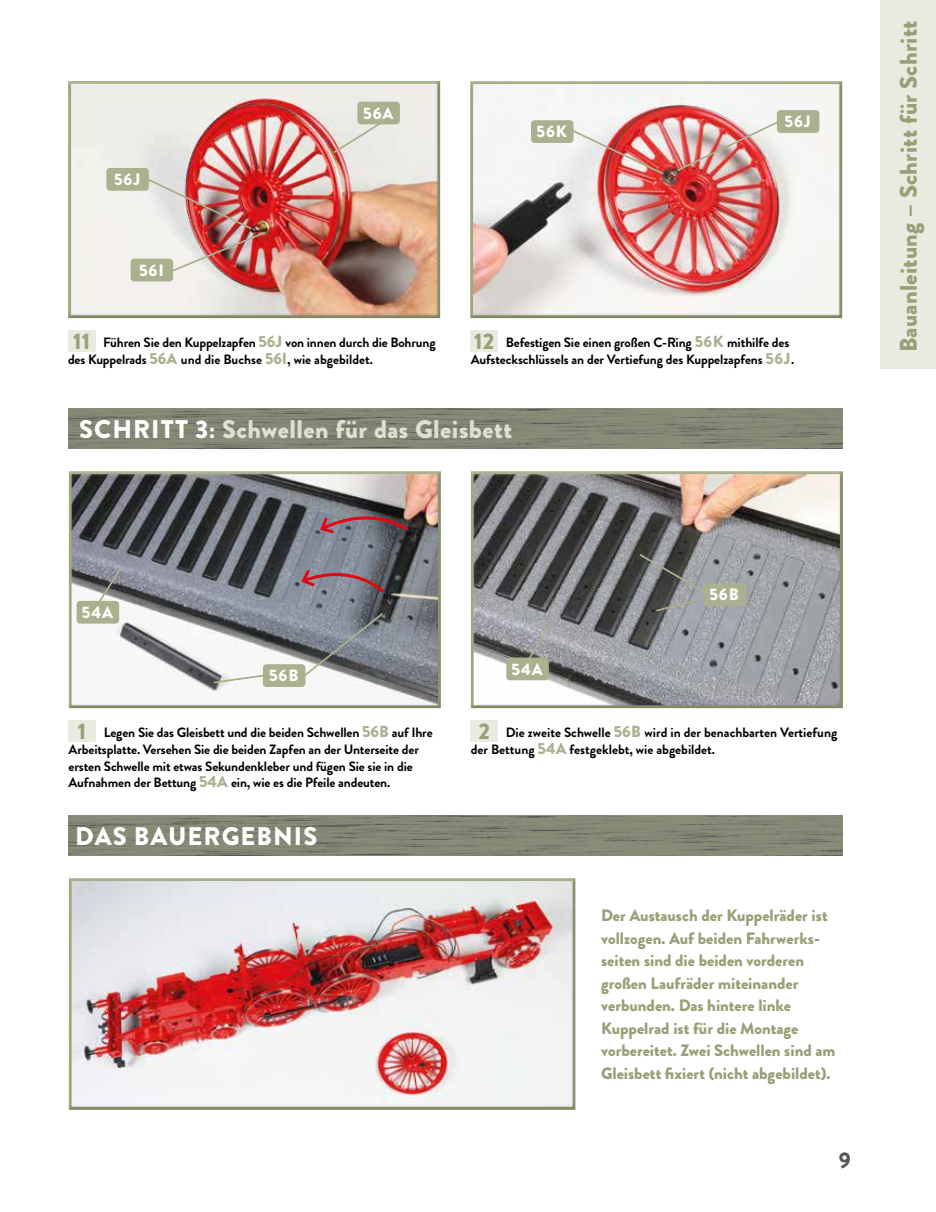
<style>
.page{position:relative;width:936px;height:1212px;background:#fff}
.page>*{position:absolute;margin:0;border:0;box-sizing:border-box;transform-origin:0 0}
.t1{font:900 25.5px "Brandon Grotesque";letter-spacing:.02em;color:#dee0d3}
.t2{font:900 25.5px "Brandon Grotesque";letter-spacing:.04em;color:#fff}
.t3{font:900 24px "Brandon Grotesque";letter-spacing:.01em;color:#97a076}
.t4{font:900 22.5px "Brandon Grotesque";color:#575756}
.t5{font:900 16.5px/22.5px "Brandon Grotesque";color:#97a076}
.t6{font:900 16.5px "Brandon Grotesque";letter-spacing:.055em;color:#fff}
.t7{font:700 13.5px/17px "Brandon Grotesque";letter-spacing:-.01em;color:#000}
.s1{font-weight:900;font-size:22.5px;color:#97a076}
.s2{font-weight:900;font-size:16.05px;color:#abb18f}
.s3{color:#fff}
</style>
<div class="page">
<div style="left:880px;top:0;width:55px;height:369px;background:#e9ebe1"></div>
<img style="left:68px;top:816px;width:774px;height:39px">
<div style="left:68px;top:877px;width:509px;height:233px;background:#000;opacity:.15"></div>
<div style="left:67px;top:471px;width:375px;height:239px;background:#000;opacity:.15"></div>
<div style="left:469px;top:470px;width:376px;height:240px;background:#000;opacity:.15"></div>
<div style="left:69px;top:720px;width:27px;height:21px;background:#e9ebe1"></div>
<div style="left:470px;top:720px;width:27px;height:21px;background:#e9ebe1"></div>
<img style="left:69px;top:409px;width:773px;height:39px">
<svg style="left:211px;top:672px;width:52px;height:13px"></svg>
<div style="left:263px;top:665px;width:41px;height:21px;background:#abb18f;border-radius:3px"></div>
<div style="left:263px;top:664px;width:42px;height:23px;border:2px solid #abb18f;border-radius:3px"></div>
<svg style="left:635px;top:551px;width:91px;height:62px;background:#7d7f81"></svg>
<div style="left:704px;top:584px;width:41px;height:21px;background:#abb18f;border-radius:3px"></div>
<div style="left:703px;top:583px;width:42px;height:23px;border:2px solid #abb18f;border-radius:3px"></div>
<div style="left:469px;top:81px;width:375px;height:238px;background:#000;opacity:.15"></div>
<div style="left:68px;top:80px;width:375px;height:239px;background:#000;opacity:.15"></div>
<div style="left:68px;top:330px;width:27px;height:21px;background:#e9ebe1"></div>
<div style="left:470px;top:330px;width:27px;height:21px;background:#e9ebe1"></div>
<svg style="left:331px;top:115px;width:62px;height:40px;background:#e5e0da"></svg>
<div style="left:358px;top:102px;width:41px;height:22px;background:#abb18f;border-radius:3px"></div>
<div style="left:357px;top:102px;width:43px;height:22px;border:2px solid #abb18f;border-radius:3px"></div>
<div style="left:107px;top:169px;width:41px;height:21px;background:#abb18f;border-radius:3px"></div>
<div style="left:106px;top:168px;width:43px;height:23px;border:2px solid #abb18f;border-radius:3px"></div>
<img style="left:130px;top:169px;width:137px;height:111px">
<div style="left:131px;top:259px;width:41px;height:22px;background:#abb18f;border-radius:3px"></div>
<div style="left:131px;top:259px;width:42px;height:22px;border:2px solid #abb18f;border-radius:3px"></div>
<img style="left:675px;top:110px;width:124px;height:62px">
<div style="left:777px;top:111px;width:41px;height:21px;background:#abb18f;border-radius:3px"></div>
<div style="left:776px;top:110px;width:43px;height:23px;border:2px solid #abb18f;border-radius:3px"></div>
<img style="left:560px;top:123px;width:106px;height:53px">
<div style="left:531px;top:121px;width:41px;height:21px;background:#abb18f;border-radius:3px"></div>
<div style="left:531px;top:120px;width:42px;height:23px;border:2px solid #abb18f;border-radius:3px"></div>
<svg style="left:88px;top:565px;width:36px;height:53px"></svg>
<div style="left:77px;top:602px;width:41px;height:21px;background:#abb18f;border-radius:3px"></div>
<div style="left:77px;top:601px;width:42px;height:23px;border:2px solid #abb18f;border-radius:3px"></div>
<svg style="left:299px;top:611px;width:86px;height:70px;background:#868b91"></svg>
<svg style="left:299px;top:562px;width:86px;height:32px;background:#897783"></svg>
<svg style="left:318px;top:504px;width:91px;height:31px;background:#745d64"></svg>
<svg style="left:518px;top:622px;width:35px;height:53px"></svg>
<div style="left:507px;top:658px;width:41px;height:21px;background:#abb18f;border-radius:3px"></div>
<div style="left:506px;top:657px;width:43px;height:23px;border:2px solid #abb18f;border-radius:3px"></div>
<p class="t6" style="left:114px;top:168px;width:28px">56J</p>
<p class="t6" style="left:139px;top:258px;width:26px">56I</p>
<p class="t6" style="left:363px;top:101px;width:32px">56A</p>
<p class="t6" style="left:536px;top:120px;width:32px">56K</p>
<p class="t6" style="left:784px;top:110px;width:28px">56J</p>
<p class="t7" style="left:68px;top:334px;width:369px;text-indent:5px"><span class="s1">11</span> Führen Sie den Kuppelzapfen <span class="s2">56J</span> von innen durch die Bohrung des Kuppelrads <span class="s2">56A</span> und die Buchse <span class="s2">56I</span>, wie abgebildet.</p>
<p class="t7" style="left:470px;top:334px;width:325px"><span class="s1">12</span> Befestigen Sie einen großen C-Ring <span class="s2">56K</span> mithilfe des<br>Aufsteckschlüssels an der Vertiefung des Kuppelzapfens <span class="s2">56J</span>.</p>
<h1 class="t1" style="left:79px;top:411px;width:434px"><span class="s3">SCHRITT 3:</span> Schwellen für das Gleisbett</h1>
<h2 class="t3" style="left:891px;top:352px;width:333px;rotate:-90deg">Bauanleitung – Schritt für Schritt</h2>
<p class="t6" style="left:82px;top:601px;width:33px">54A</p>
<p class="t6" style="left:269px;top:664px;width:31px">56B</p>
<p class="t6" style="left:511px;top:657px;width:33px">54A</p>
<p class="t6" style="left:709px;top:583px;width:31px">56B</p>
<p class="t7" style="left:69px;top:724px;width:365px;text-indent:9px"><span class="s1">1</span> Legen Sie das Gleisbett und die beiden Schwellen <span class="s2">56B</span> auf Ihre Arbeitsplatte. Versehen Sie die beiden Zapfen an der Unterseite der ersten Schwelle mit etwas Sekundenkleber und fügen Sie sie in die Aufnahmen der Bettung <span class="s2">54A</span> ein, wie es die Pfeile andeuten.</p>
<p class="t7" style="left:470px;top:724px;width:368px;text-indent:8px"><span class="s1">2</span> Die zweite Schwelle <span class="s2">56B</span> wird in der benachbarten Vertiefung der Bettung <span class="s2">54A</span> festgeklebt, wie abgebildet.</p>
<h1 class="t2" style="left:75px;top:818px;width:243px">DAS BAUERGEBNIS</h1>
<p class="t5" style="left:601px;top:904px;width:236px">Der Austausch der Kuppelräder ist vollzogen. Auf beiden Fahrwerks&shy;seiten sind die beiden vorderen großen Laufräder miteinander verbunden. Das hintere linke Kuppelrad ist für die Montage vorbereitet. Zwei Schwellen sind am Gleisbett fixiert (nicht abgebildet).</p>
<h3 class="t4" style="left:838px;top:1144px;width:14px">9</h3>
</div>
